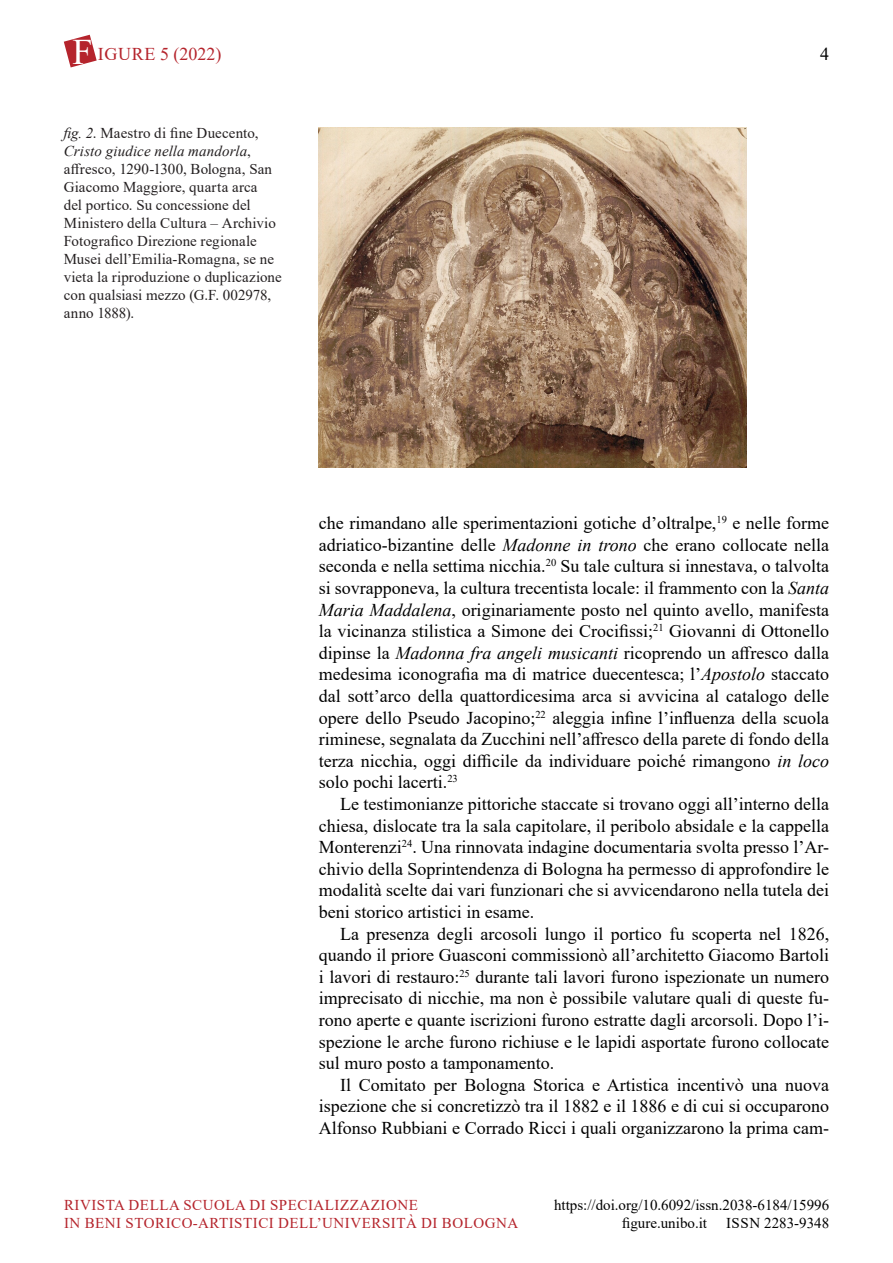
<style>
.page{position:relative;width:893px;height:1263px;background:#fff}
.page>*{position:absolute;margin:0;border:0;box-sizing:border-box;transform-origin:0 0}
.Di_default_A{font:18px/21.6px "Times New Roman";color:#000;text-align:justify}
.t1{font:18px "Times New Roman";letter-spacing:.035em;color:#b5242c}
.t2{font:15px/18px "Times New Roman";letter-spacing:.005em;color:#231f20}
.t3{font:15px/18px "Times New Roman";letter-spacing:.035em;color:#b5242c}
.t4{font:15px/18px "Times New Roman";color:#000}
.s1{font-size:36px;color:#fff}
.s2{font-style:italic}
</style>
<div class="page">
<svg style="left:64px;top:35px;width:33px;height:32px"></svg>
<img style="left:319px;top:128px;width:428px;height:340px">
<p class="t1" style="left:72px;top:42px;width:151px"><span class="s1">F</span> IGURE 5 (2022)</p>
<p class="Di_default_A" style="left:820px;top:43px;width:10px">4</p>
<p class="t2" style="left:64px;top:123px;width:196px"><span class="s2">fig. 2</span>. Maestro di fine Duecento,</p>
<p class="t2" style="left:64px;top:141px;width:219px"><span class="s2">Cristo giudice nella mandorla</span>, affresco, 1290-1300, Bologna, San<br>Giacomo Maggiore, quarta arca<br>del portico. Su concessione del<br>Ministero della Cultura – Archivio<br>Fotografico Direzione regionale<br>Musei dell’Emilia-Romagna, se ne vieta la riproduzione o duplicazione con qualsiasi mezzo (G.F. 002978, anno 1888).</p>
<p class="Di_default_A" style="left:319px;top:512px;width:512px">che rimandano alle sperimentazioni gotiche d’oltralpe,<sup>19</sup> e nelle forme adriatico-bizantine delle <span class="s2">Madonne in trono</span> che erano collocate nella seconda e nella settima nicchia.<sup>20</sup> Su tale cultura si innestava, o talvolta si sovrapponeva, la cultura trecentista locale: il frammento con la <span class="s2">Santa Maria Maddalena</span>, originariamente posto nel quinto avello, manifesta la vicinanza stilistica a Simone dei Crocifissi;<sup>21</sup> Giovanni di Ottonello dipinse la <span class="s2">Madonna fra angeli musicanti</span> ricoprendo un affresco dalla medesima iconografia ma di matrice duecentesca; l’<span class="s2">Apostolo</span> staccato dal sott’arco della quattordicesima arca si avvicina al catalogo delle opere dello Pseudo Jacopino;<sup>22</sup> aleggia infine l’influenza della scuola riminese, segnalata da Zucchini nell’affresco della parete di fondo della terza nicchia, oggi difficile da individuare poiché rimangono <span class="s2">in loco </span>solo pochi lacerti.<sup>23</sup></p>
<p class="Di_default_A" style="left:319px;top:793px;width:512px;text-indent:21px">Le testimonianze pittoriche staccate si trovano oggi all’interno della chiesa, dislocate tra la sala capitolare, il peribolo absidale e la cappella Monterenzi<sup>24</sup>. Una rinnovata indagine documentaria svolta presso l’Ar&shy;chivio della Soprintendenza di Bologna ha permesso di approfondire le modalità scelte dai vari funzionari che si avvicendarono nella tutela dei beni storico artistici in esame.</p>
<p class="Di_default_A" style="left:319px;top:922px;width:512px;text-indent:21px">La presenza degli arcosoli lungo il portico fu scoperta nel 1826, quando il priore Guasconi commissionò all’architetto Giacomo Bartoli i lavori di restauro:<sup>25</sup> durante tali lavori furono ispezionate un numero imprecisato di nicchie, ma non è possibile valutare quali di queste fu&shy;rono aperte e quante iscrizioni furono estratte dagli arcorsoli. Dopo l’i&shy;spezione le arche furono richiuse e le lapidi asportate furono collocate sul muro posto a tamponamento.</p>
<p class="Di_default_A" style="left:319px;top:1073px;width:512px;text-indent:21px">Il Comitato per Bologna Storica e Artistica incentivò una nuova ispezione che si concretizzò tra il 1882 e il 1886 e di cui si occuparono Alfonso Rubbiani e Corrado Ricci i quali organizzarono la prima cam-</p>
<p class="t3" style="left:64px;top:1195px;width:456px">RIVISTA DELLA SCUOLA DI SPECIALIZZAZIONE<br>IN BENI STORICO-ARTISTICI DELL’UNIVERSITÀ DI BOLOGNA</p>
<p class="t4" style="left:622px;top:1195px;width:209px;text-indent:-68px">https://doi.org/10.6092/issn.2038-6184/15996 figure.unibo.it</p>
<p class="t4" style="left:726px;top:1213px;width:105px">ISSN 2283-9348</p>
</div>
